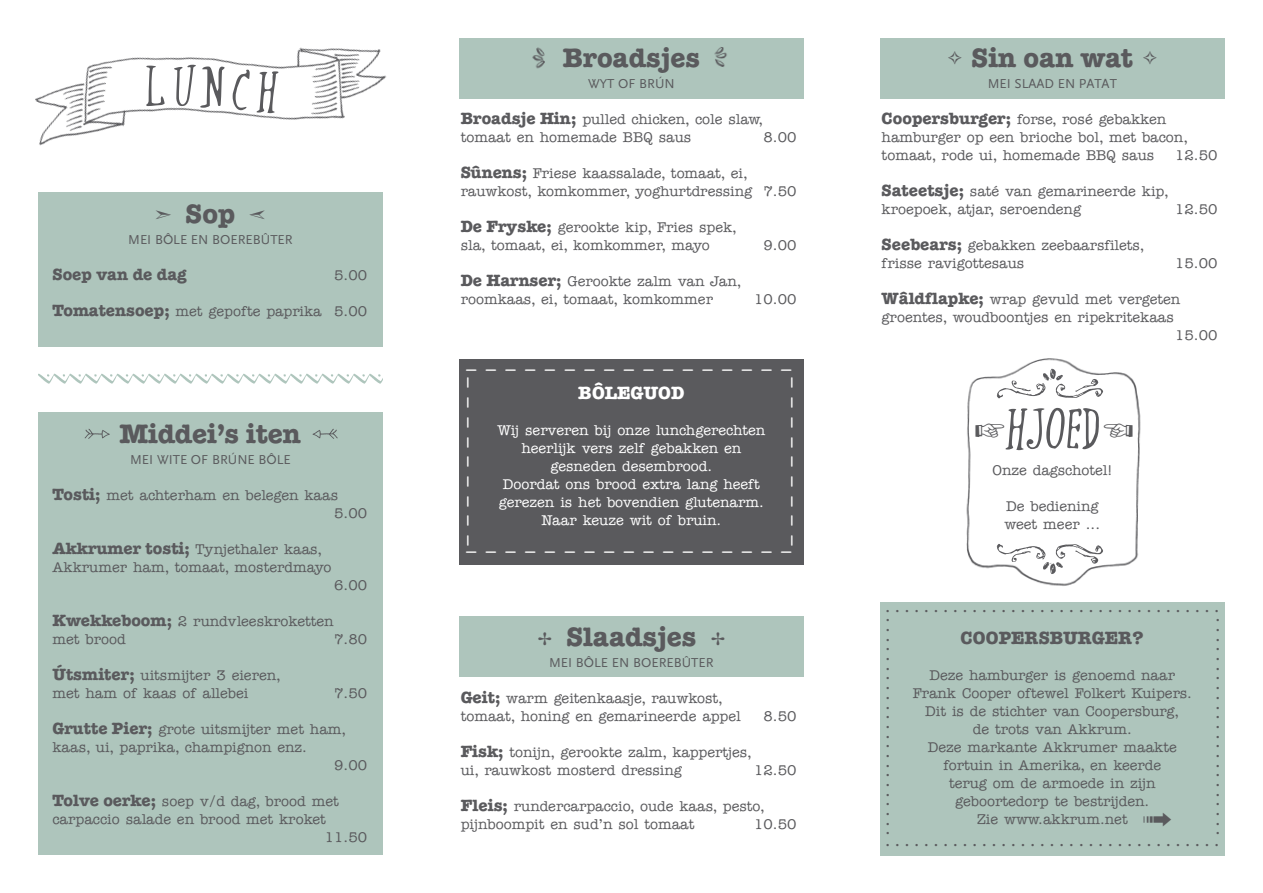
<style>
.page{position:relative;width:1263px;height:893px;background:#fff}
.page>*{position:absolute;margin:0;border:0;box-sizing:border-box;transform-origin:0 0}
.t1{font:55.5px "Xtraflexidisc";letter-spacing:.105em;color:#5a5a5d}
.t2{font:27px "American Typewriter Bold A";color:#5a5a5d}
.t3{font:18px "American Typewriter Medium A";color:#5a5a5d}
.t4{font:18px "American Typewriter Medium A";color:#fff}
.t5{font:18px "American Typewriter Bold A";color:#5a5a5d}
.t6{font:18px "American Typewriter Bold A";color:#fff}
.t7{font:16.5px "American Typewriter Bold A";color:#5a5a5d}
.t8{font:14.25px/18px "American Typewriter Medium A";color:#5a5a5d}
.t9{font:14.25px/18px "American Typewriter Medium A";color:#fff;text-align:center}
.t10{font:13.5px "Scala Sans Caps";color:#5a5a5d}
.s1{font-family:"American Typewriter Bold A";font-size:16.5px}
</style>
<div class="page">
<div style="left:459px;top:38px;width:345px;height:60px;background:#aec5bc"></div>
<div style="left:880px;top:38px;width:345px;height:60px;background:#aec5bc"></div>
<div style="left:38px;top:192px;width:345px;height:155px;background:#aec5bc"></div>
<div style="left:38px;top:412px;width:345px;height:443px;background:#aec5bc"></div>
<img style="left:38px;top:373px;width:345px;height:11px">
<div style="left:459px;top:359px;width:345px;height:205px;background:#5a5a5d"></div>
<div style="left:880px;top:602px;width:345px;height:253px;background:#aec5bc"></div>
<div style="left:459px;top:617px;width:345px;height:60px;background:#aec5bc"></div>
<img style="left:35px;top:47px;width:352px;height:99px">
<img style="left:532px;top:47px;width:13px;height:22px">
<img style="left:714px;top:47px;width:13px;height:20px">
<img style="left:966px;top:358px;width:175px;height:228px">
<img style="left:993px;top:362px;width:113px;height:44px">
<img style="left:994px;top:536px;width:112px;height:44px">
<img style="left:84px;top:429px;width:26px;height:10px">
<img style="left:312px;top:428px;width:26px;height:11px">
<svg style="left:1104px;top:423px;width:29px;height:14px"></svg>
<h1 class="t1" style="left:146px;top:67px;width:131px">LUNCH</h1>
<h2 class="t2" style="left:186px;top:205px;width:51px">Sop</h2>
<p class="t10" style="left:128px;top:232px;width:166px">MEI BÔLE EN BOEREBÛTER</p>
<p class="t7" style="left:53px;top:269px;width:136px">Soep van de dag</p>
<p class="t8" style="left:334px;top:268px;width:35px">5.00</p>
<p class="t8" style="left:53px;top:304px;width:316px"><span class="s1">Tomatensoep;</span> met gepofte paprika 5.00</p>
<h2 class="t2" style="left:120px;top:424px;width:183px">Middei’s iten</h2>
<p class="t10" style="left:130px;top:451px;width:162px">MEI WITE OF BRÚNE BÔLE</p>
<p class="t8" style="left:334px;top:487px;width:35px;text-indent:-282px"><span class="s1">Tosti;</span> met achterham en belegen kaas<br>5.00</p>
<p class="t8" style="left:53px;top:541px;width:281px"><span class="s1">Akkrumer tosti;</span> Tynjethaler kaas,<br>Akkrumer ham, tomaat, mosterdmayo</p>
<p class="t8" style="left:334px;top:577px;width:35px">6.00</p>
<p class="t8" style="left:53px;top:613px;width:283px"><span class="s1">Kwekkeboom;</span> 2 rundvleeskroketten met brood</p>
<p class="t8" style="left:334px;top:631px;width:35px">7.80</p>
<p class="t8" style="left:53px;top:667px;width:230px"><span class="s1">Útsmiter;</span> uitsmijter 3 eieren, met ham of kaas of allebei</p>
<p class="t8" style="left:334px;top:685px;width:35px">7.50</p>
<p class="t8" style="left:53px;top:721px;width:295px"><span class="s1">Grutte Pier;</span> grote uitsmijter met ham,</p>
<p class="t8" style="left:53px;top:739px;width:256px">kaas, ui, paprika, champignon enz.</p>
<p class="t8" style="left:334px;top:757px;width:35px">9.00</p>
<p class="t8" style="left:53px;top:793px;width:288px"><span class="s1">Tolve oerke;</span> soep v/d dag, brood met</p>
<p class="t8" style="left:53px;top:811px;width:275px">carpaccio salade en brood met kroket</p>
<p class="t8" style="left:325px;top:829px;width:44px">11.50</p>
<h2 class="t2" style="left:563px;top:48px;width:139px">Broadsjes</h2>
<p class="t10" style="left:588px;top:75px;width:88px">WYT OF BRÚN</p>
<p class="t8" style="left:461px;top:111px;width:304px"><span class="s1">Broadsje Hin;</span> pulled chicken, cole slaw, tomaat en homemade BBQ saus</p>
<p class="t8" style="left:764px;top:129px;width:35px">8.00</p>
<p class="t8" style="left:461px;top:165px;width:337px"><span class="s1">Sûnens;</span> Friese kaassalade, tomaat, ei, rauwkost, komkommer, yoghurtdressing 7.50</p>
<p class="t8" style="left:461px;top:219px;width:278px"><span class="s1">De Fryske;</span> gerookte kip, Fries spek, sla, tomaat, ei, komkommer, mayo</p>
<p class="t8" style="left:764px;top:237px;width:35px">9.00</p>
<p class="t8" style="left:461px;top:273px;width:282px"><span class="s1">De Harnser;</span> Gerookte zalm van Jan, roomkaas, ei, tomaat, komkommer</p>
<p class="t8" style="left:754px;top:291px;width:44px">10.00</p>
<p class="t4" style="left:467px;top:362px;width:326px">–––––––––––––––––</p>
<p class="t4" style="left:460px;top:545px;width:169px;rotate:-90deg">–––––––––</p>
<p class="t6" style="left:578px;top:386px;width:108px">BÔLEGUOD</p>
<p class="t4" style="left:784px;top:545px;width:169px;rotate:-90deg">–––––––––</p>
<p class="t9" style="left:498px;top:422px;width:269px">Wij serveren bij onze lunchgerechten heerlijk vers zelf gebakken en gesneden desembrood.<br>Doordat ons brood extra lang heeft gerezen is het bovendien glutenarm.<br>Naar keuze wit of bruin.</p>
<p class="t4" style="left:467px;top:545px;width:326px">–––––––––––––––––</p>
<h2 class="t2" style="left:566px;top:627px;width:132px">Slaadsjes</h2>
<p class="t10" style="left:549px;top:654px;width:166px">MEI BÔLE EN BOEREBÛTER</p>
<p class="t8" style="left:461px;top:690px;width:281px"><span class="s1">Geit;</span> warm geitenkaasje, rauwkost, tomaat, honing en gemarineerde appel</p>
<p class="t8" style="left:764px;top:708px;width:35px">8.50</p>
<p class="t8" style="left:461px;top:744px;width:293px"><span class="s1">Fisk;</span> tonijn, gerookte zalm, kappertjes, ui, rauwkost mosterd dressing</p>
<p class="t8" style="left:754px;top:762px;width:44px">12.50</p>
<p class="t8" style="left:461px;top:798px;width:306px"><span class="s1">Fleis;</span> rundercarpaccio, oude kaas, pesto, pijnboompit en sud’n sol tomaat</p>
<p class="t8" style="left:754px;top:816px;width:44px">10.50</p>
<h2 class="t2" style="left:972px;top:48px;width:163px">Sin oan wat</h2>
<p class="t10" style="left:988px;top:75px;width:131px">MEI SLAAD EN PATAT</p>
<p class="t8" style="left:882px;top:111px;width:308px"><span class="s1">Coopersburger;</span> forse, rosé gebakken hamburger op een brioche bol, met bacon, tomaat, rode ui, homemade BBQ saus</p>
<p class="t8" style="left:1175px;top:147px;width:44px">12.50</p>
<p class="t8" style="left:882px;top:183px;width:289px"><span class="s1">Sateetsje;</span> saté van gemarineerde kip, kroepoek, atjar, seroendeng</p>
<p class="t8" style="left:1175px;top:201px;width:44px">12.50</p>
<p class="t8" style="left:882px;top:237px;width:265px"><span class="s1">Seebears;</span> gebakken zeebaarsfilets, frisse ravigottesaus</p>
<p class="t8" style="left:1175px;top:255px;width:44px">15.00</p>
<p class="t8" style="left:882px;top:291px;width:300px"><span class="s1">Wâldflapke;</span> wrap gevuld met vergeten</p>
<p class="t8" style="left:882px;top:309px;width:294px">groentes, woudboontjes en ripekritekaas</p>
<p class="t8" style="left:1175px;top:327px;width:44px">15.00</p>
<h1 class="t1" style="left:975px;top:408px;width:125px">☞HJOED</h1>
<p class="t8" style="left:993px;top:462px;width:121px">Onze dagschotel!</p>
<p class="t8" style="left:1004px;top:498px;width:97px">De bediening weet meer ...</p>
<p class="t3" style="left:885px;top:599px;width:337px">...................................</p>
<p class="t3" style="left:876px;top:836px;width:221px;rotate:-90deg">.......................</p>
<p class="t3" style="left:1206px;top:836px;width:221px;rotate:-90deg">.......................</p>
<p class="t5" style="left:961px;top:631px;width:185px">COOPERSBURGER?</p>
<p class="t8" style="left:913px;top:667px;width:281px;text-align:center">Deze hamburger is genoemd naar<br>Frank Cooper oftewel Folkert Kuipers.<br>Dit is de stichter van Coopersburg,<br>de trots van Akkrum.<br>Deze markante Akkrumer maakte fortuin in Amerika, en keerde<br>terug om de armoede in zijn geboortedorp te bestrijden.<br>Zie www.akkrum.net</p>
<p class="t3" style="left:885px;top:833px;width:337px">...................................</p>
</div>
